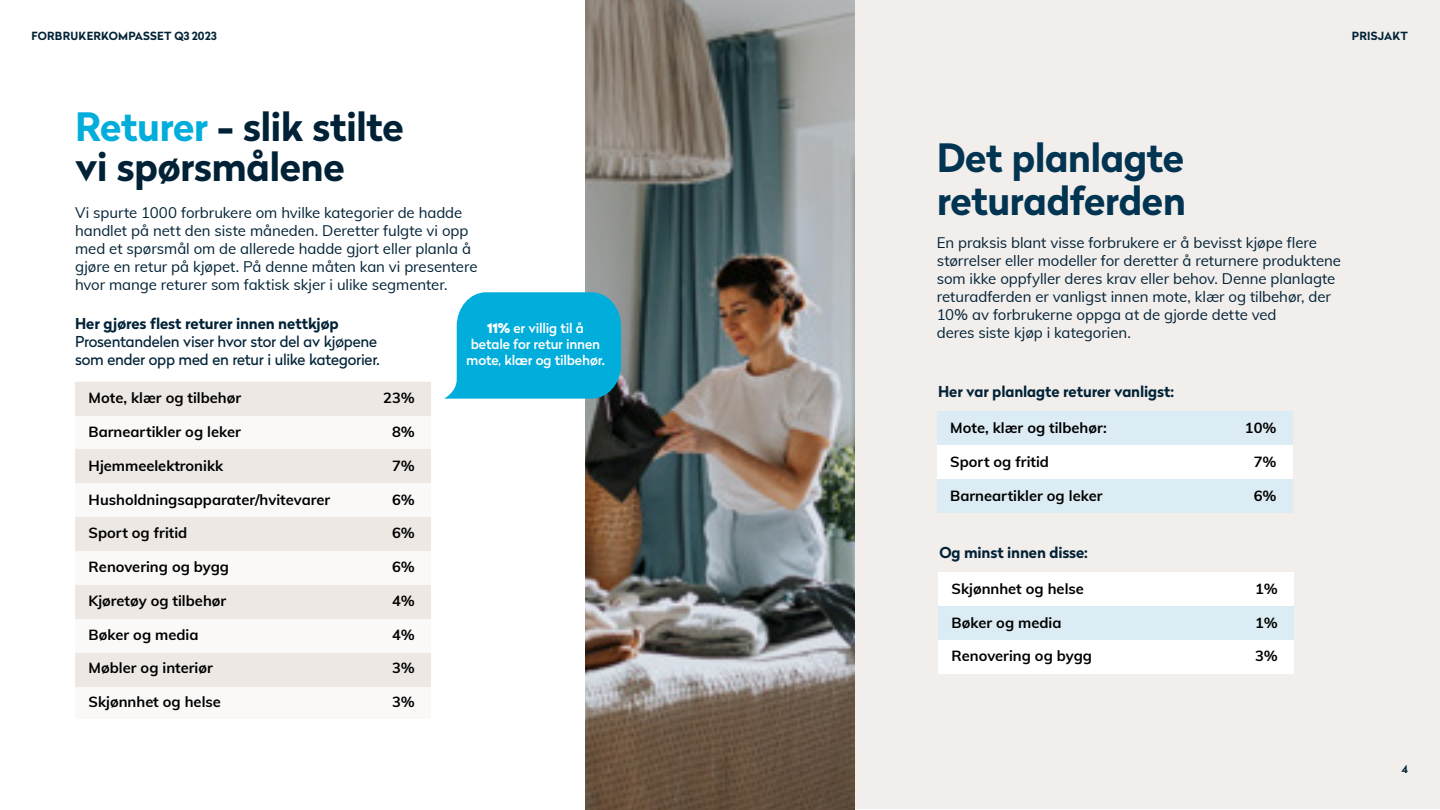
<style>
.page{position:relative;width:1440px;height:810px;background:#fff}
.page>*{position:absolute;margin:0;border:0;box-sizing:border-box;transform-origin:0 0}
.Stora_rubriker{font:700 39px/39.8px "Radikal";letter-spacing:-.015em;color:#012236}
.Stora_rubriker-2{font:700 39px "Radikal";letter-spacing:-.015em;color:#003451}
.Stora_rubriker-3{font:15px/18px "Muli";letter-spacing:-.005em;color:#012236}
.Stora_rubriker-4{font:700 15px "Radikal";letter-spacing:-.005em;color:#012236}
.Stora_rubriker-5{font:15px/18px "Radikal";letter-spacing:-.01em;color:#012236}
.t1{font:700 14.7px "Muli";color:#000}
.Stora_rubriker-6{font:500 13.5px/16.2px "Radikal";letter-spacing:-.01em;color:#fff;text-align:center}
.t2{font:700 11.25px "Radikal";letter-spacing:.02em;color:#012236}
.s1{color:#00addb}
.s2{font-weight:900}
</style>
<div class="page">
<div style="left:855px;top:0;width:585px;height:809px;background:#f2eeec"></div>
<img style="left:585px;top:0;width:270px;height:810px">
<svg style="left:444px;top:292px;width:177px;height:107px;background:#17b2db"></svg>
<div style="left:938px;top:572px;width:356px;height:102px;background:#dcecf4"></div>
<div style="left:937px;top:412px;width:355px;height:101px;background:#fff"></div>
<div style="left:937px;top:412px;width:355px;height:33px;background:#dcecf4"></div>
<div style="left:937px;top:479px;width:355px;height:34px;background:#dcecf4"></div>
<div style="left:938px;top:572px;width:356px;height:34px;background:#fff"></div>
<div style="left:938px;top:640px;width:356px;height:34px;background:#fff"></div>
<div style="left:75px;top:382px;width:356px;height:337px;background:#faf9f8"></div>
<div style="left:75px;top:382px;width:356px;height:34px;background:#ede8e4"></div>
<div style="left:75px;top:449px;width:356px;height:34px;background:#ede8e4"></div>
<div style="left:75px;top:517px;width:356px;height:34px;background:#ede8e4"></div>
<div style="left:75px;top:585px;width:356px;height:34px;background:#ede8e4"></div>
<div style="left:75px;top:653px;width:356px;height:34px;background:#ede8e4"></div>
<p class="t2" style="left:31px;top:28px;width:187px">FORBRUKERKOMPASSET Q3 2023</p>
<p class="t2" style="left:1352px;top:28px;width:58px">PRISJAKT</p>
<p class="Stora_rubriker" style="left:75px;top:106px;width:330px"><span class="s1">Returer</span> - slik stilte vi spørsmålene</p>
<p class="Stora_rubriker-3" style="left:75px;top:203px;width:389px">Vi spurte 1000 forbrukere om hvilke kategorier de hadde</p>
<p class="Stora_rubriker-3" style="left:75px;top:221px;width:404px">handlet på nett den siste måneden. Deretter fulgte vi opp med et spørsmål om de allerede hadde gjort eller planla å gjøre en retur på kjøpet. På denne måten kan vi presentere hvor mange returer som faktisk skjer i ulike segmenter.</p>
<p class="Stora_rubriker-4" style="left:75px;top:313px;width:265px">Her gjøres flest returer innen nettkjøp</p>
<p class="Stora_rubriker-5" style="left:75px;top:332px;width:306px">Prosentandelen viser hvor stor del av kjøpene som ender opp med en retur i ulike kategorier.</p>
<p class="t1" style="left:89px;top:387px;width:154px">Mote, klær og tilbehør</p>
<p class="t1" style="left:89px;top:421px;width:154px">Barneartikler og leker</p>
<p class="t1" style="left:89px;top:455px;width:136px">Hjemmeelektronikk</p>
<p class="t1" style="left:89px;top:489px;width:243px">Husholdningsapparater/hvitevarer</p>
<p class="t1" style="left:89px;top:522px;width:100px">Sport og fritid</p>
<p class="t1" style="left:89px;top:556px;width:142px">Renovering og bygg</p>
<p class="t1" style="left:89px;top:590px;width:139px">Kjøretøy og tilbehør</p>
<p class="t1" style="left:89px;top:624px;width:111px">Bøker og media</p>
<p class="t1" style="left:89px;top:657px;width:126px">Møbler og interiør</p>
<p class="t1" style="left:89px;top:691px;width:134px">Skjønnhet og helse</p>
<p class="t1" style="left:383px;top:387px;width:33px">23%</p>
<p class="t1" style="left:392px;top:421px;width:24px">8%</p>
<p class="t1" style="left:392px;top:455px;width:24px">7%</p>
<p class="t1" style="left:392px;top:489px;width:24px">6%</p>
<p class="t1" style="left:392px;top:522px;width:24px">6%</p>
<p class="t1" style="left:392px;top:556px;width:24px">6%</p>
<p class="t1" style="left:392px;top:590px;width:24px">4%</p>
<p class="t1" style="left:392px;top:624px;width:24px">4%</p>
<p class="t1" style="left:392px;top:657px;width:24px">3%</p>
<p class="t1" style="left:392px;top:691px;width:24px">3%</p>
<p class="Stora_rubriker-6" style="left:466px;top:319px;width:140px"><span class="s2">11%</span> er villig til å betale for retur innen mote, klær og tilbehør.</p>
<p class="Stora_rubriker-2" style="left:937px;top:129px;width:249px">Det planlagte</p>
<p class="Stora_rubriker-2" style="left:937px;top:172px;width:251px">returadferden</p>
<p class="Stora_rubriker-3" style="left:937px;top:233px;width:406px">En praksis blant visse forbrukere er å bevisst kjøpe flere størrelser eller modeller for deretter å returnere produktene som ikke oppfyller deres krav eller behov. Denne planlagte returadferden er vanligst innen mote, klær og tilbehør, der 10% av forbrukerne oppga at de gjorde dette ved<br>deres siste kjøp i kategorien.</p>
<p class="Stora_rubriker-4" style="left:938px;top:381px;width:238px">Her var planlagte returer vanligst:</p>
<p class="t1" style="left:950px;top:417px;width:158px">Mote, klær og tilbehør:</p>
<p class="t1" style="left:950px;top:451px;width:100px">Sport og fritid</p>
<p class="t1" style="left:950px;top:485px;width:154px">Barneartikler og leker</p>
<p class="Stora_rubriker-4" style="left:939px;top:541px;width:150px">Og minst innen disse:</p>
<p class="t1" style="left:952px;top:578px;width:134px">Skjønnhet og helse</p>
<p class="t1" style="left:952px;top:612px;width:111px">Bøker og media</p>
<p class="t1" style="left:952px;top:645px;width:142px">Renovering og bygg</p>
<p class="t1" style="left:1245px;top:417px;width:33px">10%</p>
<p class="t1" style="left:1254px;top:451px;width:24px">7%</p>
<p class="t1" style="left:1254px;top:485px;width:24px">6%</p>
<p class="t1" style="left:1255px;top:578px;width:24px">1%</p>
<p class="t1" style="left:1255px;top:612px;width:24px">1%</p>
<p class="t1" style="left:1255px;top:645px;width:24px">3%</p>
<p class="t2" style="left:1402px;top:761px;width:8px">4</p>
</div>
